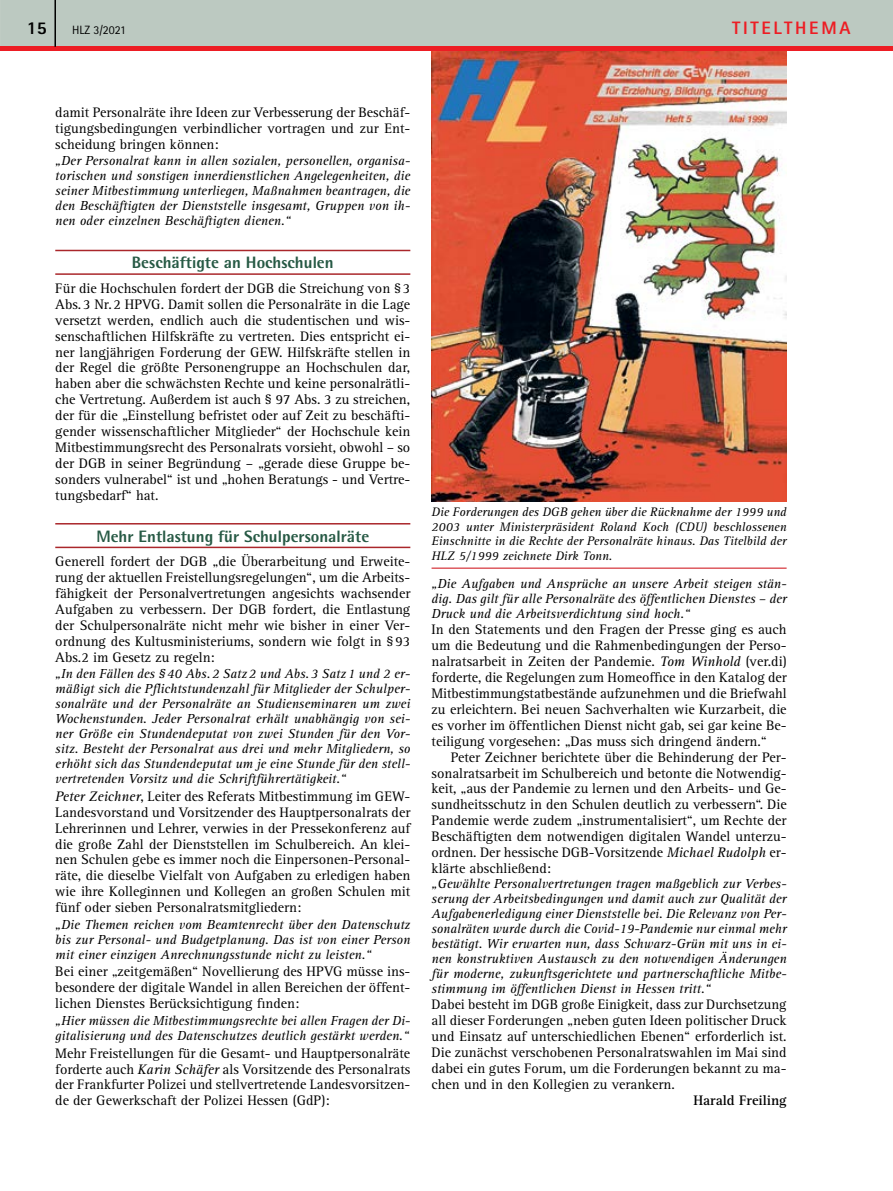
<style>
.page{position:relative;width:893px;height:1191px;background:#fff}
.page>*{position:absolute;margin:0;border:0;box-sizing:border-box;transform-origin:0 0}
.t1{font:800 18px "Rotis Sans Serif Std";letter-spacing:.15em;color:#ed1d24}
.t2{font:800 18px "Rotis Sans Serif Std";color:#000}
.t3{font:800 16.5px "Rotis Semi Sans Std";color:#265944}
.t4{font:14.25px/15.9px "Rotis Serif Std";color:#000;text-align:justify}
.t5{font:700 14.25px "Rotis Serif Std";color:#000}
.t6{font:italic 13.5px/15px "Rotis Serif Std";color:#000;text-align:justify}
.t7{font:italic 12.75px/14.4px "Rotis Serif Std";color:#000;text-align:justify}
.t8{font:12px "Rotis Sans Serif Std";color:#000}
.s1{font-style:italic}
</style>
<div class="page">
<div style="left:0;top:0;width:893px;height:47px;background:#bcc9c1"></div>
<hr style="left:0;top:47px;width:893px;height:4px;background:#ed1d24">
<hr style="left:54px;top:0;width:2px;height:47px;background:#000">
<hr style="left:55px;top:250px;width:355px;height:1px;background:#aa272b">
<hr style="left:55px;top:273px;width:355px;height:2px;background:#aa272b">
<hr style="left:55px;top:523px;width:355px;height:1px;background:#aa272b">
<hr style="left:55px;top:546px;width:355px;height:2px;background:#aa272b">
<img style="left:432px;top:51px;width:355px;height:450px">
<hr style="left:432px;top:567px;width:355px;height:2px;background:#d2232a">
<p class="t2" style="left:27px;top:16px;width:22px">15</p>
<p class="t8" style="left:72px;top:23px;width:55px">HLZ 3/2021</p>
<p class="t1" style="left:732px;top:16px;width:120px">TITELTHEMA</p>
<p class="t4" style="left:55px;top:105px;width:357px">damit Personalräte ihre Ideen zur Verbesserung der Beschäf&shy;tigungsbedingungen verbindlicher vortragen und zur Ent&shy;scheidung bringen können:</p>
<p class="t6" style="left:55px;top:153px;width:357px">„Der Personalrat kann in allen sozialen, personellen, organisa&shy;torischen und sonstigen innerdienstlichen Angelegenheiten, die seiner Mitbestimmung unterliegen, Maßnahmen beantragen, die den Beschäftigten der Dienststelle insgesamt, Gruppen von ih&shy;nen oder einzelnen Beschäftigten dienen.“</p>
<p class="t3" style="left:132px;top:252px;width:203px">Beschäftigte an Hochschulen</p>
<p class="t4" style="left:55px;top:280px;width:357px">Für die Hochschulen fordert der DGB die Streichung von §3<br>Abs.3 Nr.2 HPVG. Damit sollen die Personalräte in die Lage versetzt werden, endlich auch die studentischen und wis&shy;senschaftlichen Hilfskräfte zu vertreten. Dies entspricht ei&shy;ner langjährigen Forderung der GEW. Hilfskräfte stellen in der Regel die größte Personengruppe an Hochschulen dar, haben aber die schwächsten Rechte und keine personalrätli&shy;che Vertretung. Außerdem ist auch § 97 Abs. 3 zu streichen, der für die „Einstellung befristet oder auf Zeit zu beschäfti&shy;gender wissenschaftlicher Mitglieder“ der Hochschule kein Mitbestimmungsrecht des Personalrats vorsieht, obwohl – so der DGB in seiner Begründung – „gerade diese Gruppe be&shy;sonders vulnerabel“ ist und „hohen Beratungs - und Vertre&shy;tungsbedarf“ hat.</p>
<p class="t3" style="left:96px;top:525px;width:274px">Mehr Entlastung für Schulpersonalräte</p>
<p class="t4" style="left:55px;top:554px;width:357px">Generell fordert der DGB „die Überarbeitung und Erweite&shy;rung der aktuellen Freistellungsregelungen“, um die Arbeits&shy;fähigkeit der Personalvertretungen angesichts wachsender Aufgaben zu verbessern. Der DGB fordert, die Entlastung der Schulpersonalräte nicht mehr wie bisher in einer Ver&shy;ordnung des Kultusministeriums, sondern wie folgt in §93<br>Abs.2 im Gesetz zu regeln:</p>
<p class="t6" style="left:55px;top:666px;width:357px">„In den Fällen des §40 Abs.2 Satz2 und Abs.3 Satz1 und 2 er&shy;mäßigt sich die Pflichtstundenzahl für Mitglieder der Schulper&shy;sonalräte und der Personalräte an Studienseminaren um zwei Wochenstunden. Jeder Personalrat erhält unabhängig von sei&shy;ner Größe ein Stundendeputat von zwei Stunden für den Vor&shy;sitz. Besteht der Personalrat aus drei und mehr Mitgliedern, so erhöht sich das Stundendeputat um je eine Stunde für den stell&shy;vertretenden Vorsitz und die Schriftführertätigkeit.“</p>
<p class="t4" style="left:55px;top:788px;width:357px"><span class="s1">Peter Zeichner</span>, Leiter des Referats Mitbestimmung im GEW-Landesvorstand und Vorsitzender des Hauptpersonalrats der Lehrerinnen und Lehrer, verwies in der Pressekonferenz auf die große Zahl der Dienststellen im Schulbereich. An klei&shy;nen Schulen gebe es immer noch die Einpersonen-Personal&shy;räte, die dieselbe Vielfalt von Aufgaben zu erledigen haben wie ihre Kolleginnen und Kollegen an großen Schulen mit fünf oder sieben Personalratsmitgliedern:</p>
<p class="t6" style="left:55px;top:917px;width:357px">„Die Themen reichen vom Beamtenrecht über den Datenschutz bis zur Personal- und Budgetplanung. Das ist von einer Person mit einer einzigen Anrechnungsstunde nicht zu leisten.“</p>
<p class="t4" style="left:55px;top:964px;width:357px">Bei einer „zeitgemäßen“ Novellierung des HPVG müsse ins&shy;besondere der digitale Wandel in allen Bereichen der öffent&shy;lichen Dienstes Berücksichtigung finden:</p>
<p class="t6" style="left:55px;top:1013px;width:357px">„Hier müssen die Mitbestimmungsrechte bei allen Fragen der Di&shy;gitalisierung und des Datenschutzes deutlich gestärkt werden.“</p>
<p class="t4" style="left:55px;top:1045px;width:357px">Mehr Freistellungen für die Gesamt- und Hauptpersonalräte forderte auch <span class="s1">Karin Schäfer</span> als Vorsitzende des Personalrats der Frankfurter Polizei und stellvertretende Landesvorsitzen&shy;de der Gewerkschaft der Polizei Hessen (GdP):</p>
<p class="t7" style="left:432px;top:505px;width:357px">Die Forderungen des DGB gehen über die Rücknahme der 1999 und 2003 unter Ministerpräsident Roland Koch (CDU) beschlossenen Einschnitte in die Rechte der Personalräte hinaus. Das Titelbild der HLZ 5/1999 zeichnete Dirk Tonn.</p>
<p class="t6" style="left:432px;top:576px;width:357px">„Die Aufgaben und Ansprüche an unsere Arbeit steigen stän&shy;dig. Das gilt für alle Personalräte des öffentlichen Dienstes – der Druck und die Arbeitsverdichtung sind hoch.“</p>
<p class="t4" style="left:432px;top:621px;width:357px">In den Statements und den Fragen der Presse ging es auch um die Bedeutung und die Rahmenbedingungen der Perso&shy;nalratsarbeit in Zeiten der Pandemie. <span class="s1">Tom Winhold</span> (ver.di) forderte, die Regelungen zum Homeoffice in den Katalog der Mitbestimmungstatbestände aufzunehmen und die Briefwahl zu erleichtern. Bei neuen Sachverhalten wie Kurzarbeit, die es vorher im öffentlichen Dienst nicht gab, sei gar keine Be&shy;teiligung vorgesehen: „Das muss sich dringend ändern.“</p>
<p class="t4" style="left:432px;top:749px;width:357px;text-indent:19px">Peter Zeichner berichtete über die Behinderung der Per&shy;sonalratsarbeit im Schulbereich und betonte die Notwendig&shy;keit, „aus der Pandemie zu lernen und den Arbeits- und Ge&shy;sundheitsschutz in den Schulen deutlich zu verbessern“. Die Pandemie werde zudem „instrumentalisiert“, um Rechte der Beschäftigten dem notwendigen digitalen Wandel unterzu&shy;ordnen. Der hessische DGB-Vorsitzende <span class="s1">Michael Rudolph</span> er&shy;klärte abschließend:</p>
<p class="t6" style="left:432px;top:876px;width:357px">„Gewählte Personalvertretungen tragen maßgeblich zur Verbes&shy;serung der Arbeitsbedingungen und damit auch zur Qualität der Aufgabenerledigung einer Dienststelle bei. Die Relevanz von Per&shy;sonalräten wurde durch die Covid-19-Pandemie nur einmal mehr bestätigt. Wir erwarten nun, dass Schwarz-Grün mit uns in ei&shy;nen konstruktiven Austausch zu den notwendigen Änderungen für moderne, zukunftsgerichtete und partnerschaftliche Mitbe&shy;stimmung im öffentlichen Dienst in Hessen tritt.“</p>
<p class="t4" style="left:432px;top:997px;width:357px">Dabei besteht im DGB große Einigkeit, dass zur Durchsetzung all dieser Forderungen „neben guten Ideen politischer Druck und Einsatz auf unterschiedlichen Ebenen“ erforderlich ist.<br>Die zunächst verschobenen Personalratswahlen im Mai sind dabei ein gutes Forum, um die Forderungen bekannt zu ma&shy;chen und in den Kollegien zu verankern.</p>
<p class="t5" style="left:693px;top:1091px;width:95px">Harald Freiling</p>
</div>
